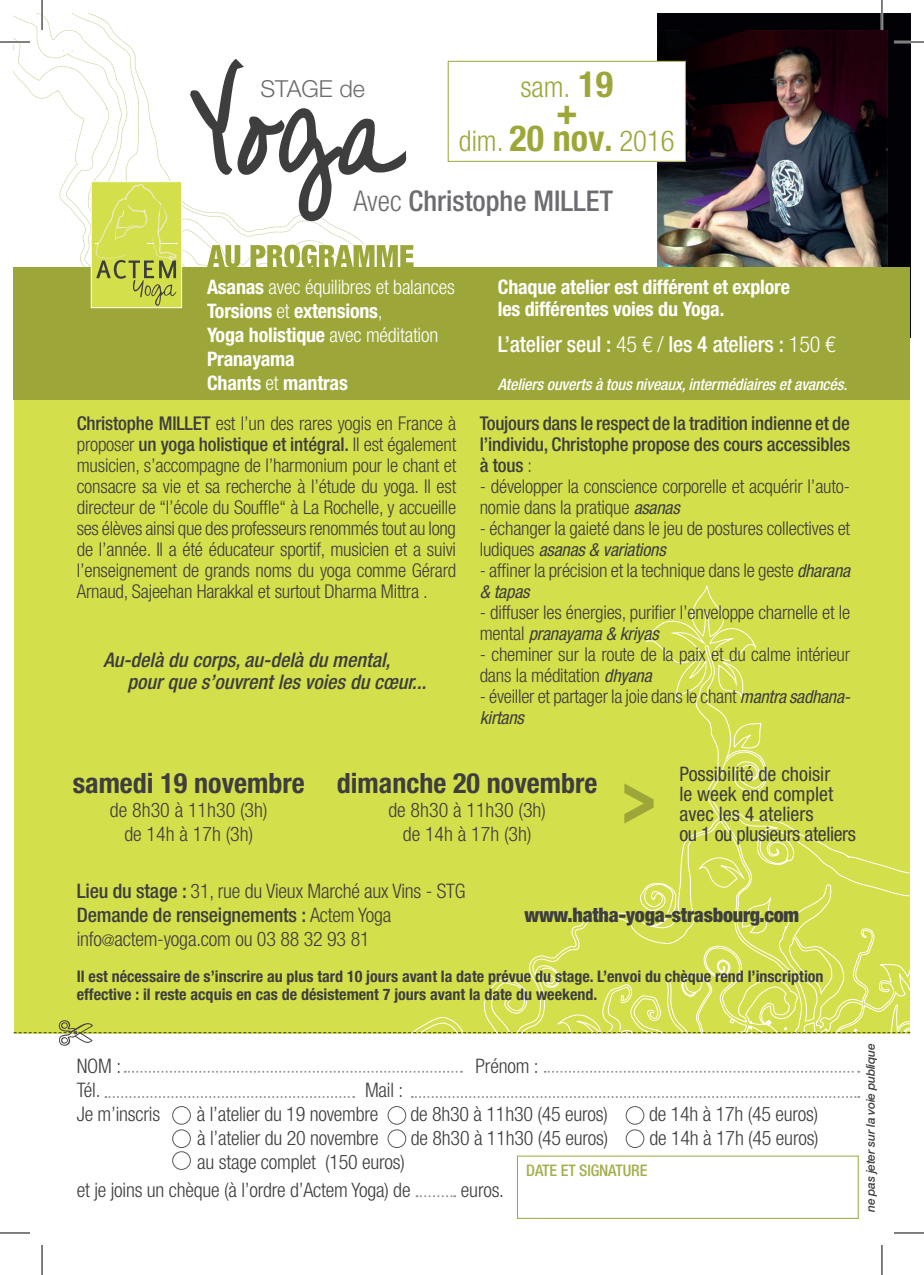
<style>
.page{position:relative;width:924px;height:1275px;background:#fff}
.page>*{position:absolute;margin:0;border:0;box-sizing:border-box;transform-origin:0 0}
.t1{font:700 132px "KG You Wont Bring Me Down";color:#3e3e3f}
.t2{font:700 condensed 36px "Helvetica Neue LT Std";color:#9da739}
.t3{font:300 condensed 28.8px "Helvetica Neue LT Std";color:#9da739}
.t4{font:500 condensed 28.6px "Helvetica Neue LT Std";color:#6c6d70}
.t5{font:700 condensed 28px "Helvetica Neue LT Std";color:#3e3e3f}
.t6{font:300 23.4px "Helvetica Neue LT Std";color:#6c6d70}
.t7{font:500 condensed 22px "Helvetica Neue LT Std";letter-spacing:-.01em;color:#fff}
.t8{font:italic 500 condensed 20.2px/21.8px "Helvetica Neue LT Std";color:#3e3e3f}
.t9{font:300 condensed 20px/24px "Helvetica Neue LT Std";letter-spacing:-.01em;color:#3e3e3f;text-align:center}
.t10{font:700 condensed 20px/24px "Helvetica Neue LT Std";letter-spacing:-.01em;color:#fff}
.t11{font:condensed 20px/20px "Helvetica Neue LT Std";color:#3e3e3f}
.t12{font:900 condensed 20px "Helvetica Neue LT Std";letter-spacing:-.01em;color:#3e3e3f}
.t13{font:300 condensed 19px/21px "Helvetica Neue LT Std";letter-spacing:-.01em;color:#3e3e3f}
.t14{font:500 condensed 19px/21px "Helvetica Neue LT Std";letter-spacing:-.01em;color:#3e3e3f;text-align:justify}
.t15{font:italic condensed 18px "Helvetica Neue LT Std";letter-spacing:-.01em;color:#3e3e3f}
.t16{font:700 condensed 16px/18px "Helvetica Neue LT Std";color:#3e3e3f}
.t17{font:italic 500 condensed 16px "Helvetica Neue LT Std";letter-spacing:-.01em;color:#fff}
.t18{font:500 condensed 16px "Helvetica Neue LT Std";letter-spacing:-.01em;color:#a5af4d}
.t19{font:italic 500 12px "Helvetica Neue LT Std";letter-spacing:-.02em;color:#3e3e3f}
.s1{font-weight:700;font-size:36px}
.s2{font-weight:700;font-size:33.8px}
.s3{font-weight:300}
.s4{font-weight:500}
.s5{font-weight:400;font-style:italic;font-size:18px}
.s6{font-weight:300;font-style:normal;font-size:19px}
.s7{font-size:16px}
</style>
<div class="page">
<div style="left:657px;top:14px;width:252px;height:324px;background:#020206"></div>
<div style="left:14px;top:338px;width:894px;height:695px;background:#d4df4c"></div>
<img style="left:657px;top:31px;width:230px;height:236px">
<svg style="left:432px;top:569px;width:477px;height:451px"></svg>
<svg style="left:14px;top:14px;width:350px;height:253px"></svg>
<div style="left:14px;top:267px;width:895px;height:132px;background:#9da739"></div>
<svg style="left:207px;top:245px;width:206px;height:22px"></svg>
<svg style="left:93px;top:184px;width:87px;height:122px;background:#cbd550"></svg>
<div style="left:91px;top:181px;width:91px;height:127px;border:1px solid #fff"></div>
<svg style="left:624px;top:783px;width:29px;height:40px"></svg>
<svg style="left:125px;top:1070px;width:337px;height:2px"></svg>
<svg style="left:105px;top:1096px;width:249px;height:2px"></svg>
<svg style="left:411px;top:1096px;width:447px;height:2px"></svg>
<svg style="left:416px;top:1195px;width:39px;height:2px"></svg>
<svg style="left:544px;top:1070px;width:314px;height:2px"></svg>
<div style="left:172px;top:1106px;width:19px;height:18px;border:1px solid #57585a;border-radius:50%"></div>
<div style="left:172px;top:1129px;width:19px;height:19px;border:1px solid #57585a;border-radius:50%"></div>
<div style="left:172px;top:1151px;width:19px;height:18px;border:1px solid #57585a;border-radius:50%"></div>
<div style="left:387px;top:1129px;width:19px;height:19px;border:1px solid #57585a;border-radius:50%"></div>
<div style="left:625px;top:1129px;width:19px;height:19px;border:1px solid #57585a;border-radius:50%"></div>
<div style="left:387px;top:1106px;width:19px;height:18px;border:1px solid #57585a;border-radius:50%"></div>
<div style="left:625px;top:1106px;width:19px;height:18px;border:1px solid #57585a;border-radius:50%"></div>
<svg style="left:14px;top:1020px;width:895px;height:25px"></svg>
<div style="left:448px;top:61px;width:237px;height:100px;background:#fff"></div>
<div style="left:447px;top:61px;width:238px;height:101px;border:1px solid #9da739"></div>
<hr style="left:0;top:41px;width:30px;height:2px;background:#fff">
<hr style="left:893px;top:41px;width:30px;height:2px;background:#fff">
<hr style="left:41px;top:0;width:2px;height:30px;background:#fff">
<hr style="left:880px;top:0;width:2px;height:30px;background:#fff">
<hr style="left:0;top:42px;width:30px;height:1px;background:#000">
<hr style="left:893px;top:42px;width:30px;height:1px;background:#000">
<hr style="left:0;top:1232px;width:30px;height:1px;background:#000">
<hr style="left:893px;top:1232px;width:30px;height:1px;background:#000">
<hr style="left:42px;top:0;width:1px;height:30px;background:#000">
<hr style="left:42px;top:1245px;width:1px;height:30px;background:#000">
<hr style="left:881px;top:0;width:1px;height:30px;background:#000">
<hr style="left:881px;top:1245px;width:1px;height:30px;background:#000">
<h1 class="t1" style="left:191px;top:52px;width:212px">Yoga</h1>
<p class="t6" style="left:260px;top:74px;width:106px">STAGE de</p>
<h3 class="t3" style="left:520px;top:70px;width:94px">sam. <span class="s1">19</span></h3>
<h2 class="t2" style="left:555px;top:90px;width:23px">+</h2>
<h3 class="t3" style="left:458px;top:124px;width:217px">dim. <span class="s1">20 nov</span><span class="s2">.</span> 2016</h3>
<h3 class="t4" style="left:353px;top:184px;width:261px"><span class="s3">Avec</span> Christophe MILLET</h3>
<p class="t10" style="left:207px;top:274px;width:249px">Asanas <span class="s3">avec équilibres et balances<br></span>Torsions <span class="s3">et</span> extensions<span class="s3">,<br></span>Yoga holistique <span class="s3">avec méditation<br></span>Pranayama<br>Chants <span class="s3">et</span> mantras</p>
<p class="t10" style="left:497px;top:275px;width:293px;line-height:22px">Chaque atelier est différent et explore les différentes voies du Yoga.</p>
<p class="t7" style="left:497px;top:331px;width:339px">L’atelier seul : <span class="s3">45 € /</span> les 4 ateliers : <span class="s3">150 €</span></p>
<p class="t17" style="left:497px;top:375px;width:351px">Ateliers ouverts à tous niveaux, intermédiaires et avancés.</p>
<p class="t13" style="left:77px;top:413px;width:381px;text-align:justify"><span class="s4">Christophe MILLET</span> est l’un des rares yogis en France à proposer <span class="s4">un yoga holistique et intégral.</span> Il est également musicien, s’accompagne de l’harmonium pour le chant et consacre sa vie et sa recherche à l’étude du yoga. Il est directeur de “l’école du Souffle“ à La Rochelle, y accueille ses élèves ainsi que des professeurs renommés tout au long de l’année. Il a été éducateur sportif, musicien et a suivi l’enseignement de grands noms du yoga comme Gérard Arnaud, Sajeehan Harakkal et surtout Dharma Mittra .</p>
<p class="t14" style="left:479px;top:412px;width:372px">Toujours dans le respect de la tradition indienne et de l’individu, Christophe propose des cours accessibles à tous <span class="s3">:</span></p>
<p class="t13" style="left:479px;top:476px;width:372px">- développer la conscience corporelle et acquérir l’auto&shy;nomie dans la pratique <span class="s5">asanas</span></p>
<p class="t13" style="left:479px;top:518px;width:372px">- échanger la gaieté dans le jeu de postures collectives et</p>
<p class="t15" style="left:479px;top:539px;width:187px"><span class="s6">ludiques</span> asanas &amp; variations</p>
<p class="t13" style="left:479px;top:560px;width:372px">- affiner la précision et la technique dans le geste <span class="s5">dharana</span></p>
<p class="t15" style="left:479px;top:581px;width:51px">&amp; tapas</p>
<p class="t13" style="left:479px;top:602px;width:372px">- diffuser les énergies, purifier l’enveloppe charnelle et le</p>
<p class="t15" style="left:479px;top:623px;width:180px"><span class="s6">mental</span> pranayama &amp; kriyas</p>
<p class="t13" style="left:479px;top:644px;width:372px">- cheminer sur la route de la paix et du calme intérieur dans la méditation <span class="s5">dhyana</span></p>
<p class="t13" style="left:479px;top:686px;width:372px">- éveiller et partager la joie dans le chant <span class="s5">mantra sadhana-</span></p>
<p class="t15" style="left:479px;top:707px;width:46px">kirtans</p>
<p class="t8" style="left:127px;top:649px;width:300px;text-indent:-24px">Au-delà du corps, au-delà du mental, pour que s’ouvrent les voies du cœur...</p>
<h3 class="t5" style="left:73px;top:766px;width:233px">samedi 19 novembre</h3>
<p class="t9" style="left:110px;top:797px;width:159px">de 8h30 à 11h30 (3h) de 14h à 17h (3h)</p>
<h3 class="t5" style="left:337px;top:766px;width:262px">dimanche 20 novembre</h3>
<p class="t9" style="left:388px;top:797px;width:159px">de 8h30 à 11h30 (3h) de 14h à 17h (3h)</p>
<p class="t11" style="left:679px;top:763px;width:178px">Possibilité de choisir<br>le week end complet avec les 4 ateliers<br>ou 1 ou plusieurs ateliers</p>
<p class="t9" style="left:77px;top:878px;width:390px;text-align:left"><span class="s4">Lieu du stage :</span> 31, rue du Vieux Marché aux Vins - STG<br><span class="s4">Demande de renseignements :</span> Actem Yoga info<span class="s7">@</span>actem-yoga.com ou 03 88 32 93 81</p>
<p class="t16" style="left:77px;top:967px;width:748px">Il est nécessaire de s’inscrire au plus tard 10 jours avant la date prévue du stage. L’envoi du chèque rend l’inscription effective : il reste acquis en cas de désistement 7 jours avant la date du weekend.</p>
<p class="t12" style="left:524px;top:903px;width:276px">www.hatha-yoga-strasbourg.com</p>
<p class="t9" style="left:77px;top:1054px;width:46px">NOM :</p>
<p class="t9" style="left:475px;top:1054px;width:65px">Prénom :</p>
<p class="t9" style="left:77px;top:1078px;width:25px">Tél.</p>
<p class="t9" style="left:365px;top:1078px;width:40px">Mail :</p>
<p class="t9" style="left:77px;top:1102px;width:85px">Je m’inscris</p>
<p class="t9" style="left:197px;top:1102px;width:183px">à l’atelier du 19 novembre</p>
<p class="t9" style="left:410px;top:1102px;width:199px">de 8h30 à 11h30 (45 euros)</p>
<p class="t9" style="left:648px;top:1102px;width:171px">de 14h à 17h (45 euros)</p>
<p class="t9" style="left:197px;top:1126px;width:183px">à l’atelier du 20 novembre</p>
<p class="t9" style="left:410px;top:1126px;width:199px">de 8h30 à 11h30 (45 euros)</p>
<p class="t9" style="left:649px;top:1126px;width:171px">de 14h à 17h (45 euros)</p>
<p class="t9" style="left:77px;top:1148px;width:335px;line-height:28px;text-align:right">au stage complet (150 euros)<br>et je joins un chèque (à l’ordre d’Actem Yoga) de</p>
<p class="t18" style="left:526px;top:1160px;width:122px">DATE ET SIGNATURE</p>
<p class="t9" style="left:461px;top:1178px;width:45px">euros.</p>
<p class="t19" style="left:863px;top:1212px;width:170px;rotate:-90deg">ne pas jeter sur la voie publique</p>
</div>
